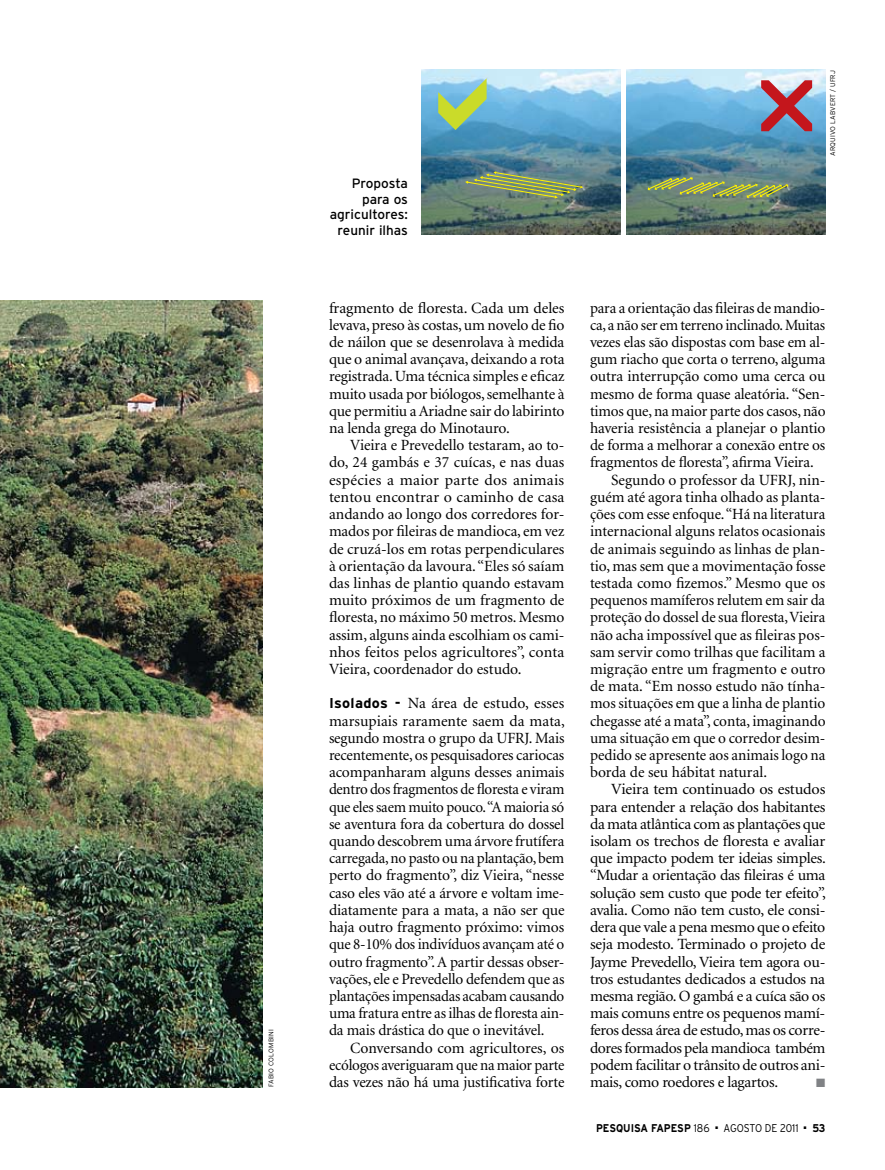
<style>
.page{position:relative;width:885px;height:1170px;background:#fff}
.page>*{position:absolute;margin:0;border:0;box-sizing:border-box;transform-origin:0 0}
.t1{font:15.6px/17.2px "Minion";letter-spacing:-.01em;color:#000;text-align:justify}
.t2{font:15.6px "Minion";letter-spacing:-.01em;color:#000;scale:.96 1}
.t3{font:13.5px/15.8px "Interstate";color:#000;text-align:right}
.t4{font:12px "Zapf Dingbats";color:#808285}
.t5{font:700 11.25px "Interstate";color:#000;scale:.9 1}
.t6{font:300 11.25px "Interstate";letter-spacing:-.01em;color:#000;scale:.9 1}
.t7{font:300 6.75px "Interstate";letter-spacing:.025em;color:#000}
.s1{font-family:"Interstate";font-weight:700;font-size:14.25px}
.s2{font-weight:300}
</style>
<div class="page">
<img style="left:0;top:300px;width:262px;height:786px">
<img style="left:421px;top:69px;width:199px;height:166px">
<img style="left:626px;top:69px;width:199px;height:166px">
<svg style="left:465px;top:171px;width:118px;height:27px"></svg>
<svg style="left:646px;top:177px;width:143px;height:21px"></svg>
<svg style="left:438px;top:78px;width:48px;height:52px"></svg>
<svg style="left:761px;top:80px;width:51px;height:51px"></svg>
<p class="t7" style="left:267px;top:1086px;width:59px;rotate:-90deg">FABIO COLOMBINI</p>
<p class="t3" style="left:330px;top:175px;width:80px">Proposta para os agricultores: reunir ilhas</p>
<p class="t7" style="left:828px;top:156px;width:87px;rotate:-90deg">ARQUIVO LABVERT / UFRJ</p>
<p class="t1" style="left:329px;top:299px;width:237px">fragmento de floresta. Cada um deles levava, preso às costas, um novelo de fio de náilon que se desenrolava à medida que o animal avançava, deixando a rota registrada. Uma técnica simples e eficaz muito usada por biólogos, semelhante à que permitiu a Ariadne sair do labirinto na lenda grega do Minotauro.</p>
<p class="t1" style="left:329px;top:437px;width:237px;text-indent:21px">Vieira e Prevedello testaram, ao to&shy;do, 24 gambás e 37 cuícas, e nas duas espécies a maior parte dos animais tentou encontrar o caminho de casa andando ao longo dos corredores for&shy;mados por fileiras de mandioca, em vez de cruzá-los em rotas perpendiculares à orientação da lavoura. “Eles só saíam das linhas de plantio quando estavam muito próximos de um fragmento de floresta, no máximo 50 metros. Mesmo assim, alguns ainda escolhiam os cami&shy;nhos feitos pelos agricultores”, conta Vieira, coordenador do estudo.</p>
<p class="t1" style="left:329px;top:695px;width:237px"><span class="s1">Isolados -</span> Na área de estudo, esses marsupiais raramente saem da mata, segundo mostra o grupo da UFRJ. Mais recentemente, os pesquisadores cariocas acompanharam alguns desses animais dentro dos fragmentos de floresta e viram que eles saem muito pouco. “A maioria só se aventura fora da cobertura do dossel quando descobrem uma árvore frutífera carregada, no pasto ou na plantação, bem perto do fragmento”, diz Vieira, “nesse caso eles vão até a árvore e voltam ime&shy;diatamente para a mata, a não ser que haja outro fragmento próximo: vimos que 8-10% dos indivíduos avançam até o outro fragmento”. A partir dessas obser&shy;vações, ele e Prevedello defendem que as plantações impensadas acabam causando uma fratura entre as ilhas de floresta ain&shy;da mais drástica do que o inevitável.</p>
<p class="t1" style="left:329px;top:1039px;width:237px;text-align:right">Conversando com agricultores, os ecólogos averiguaram que na maior parte</p>
<p class="t1" style="left:329px;top:1073px;width:237px">das vezes não há uma justificativa forte</p>
<p class="t1" style="left:590px;top:299px;width:237px">para a orientação das fileiras de mandio-</p>
<p class="t2" style="left:590px;top:317px;width:246px">ca, a não ser em terreno inclinado. Muitas</p>
<p class="t1" style="left:590px;top:334px;width:237px">vezes elas são dispostas com base em al-</p>
<p class="t1" style="left:590px;top:351px;width:237px">gum riacho que corta o terreno, alguma</p>
<p class="t1" style="left:590px;top:368px;width:237px">outra interrupção como uma cerca ou</p>
<p class="t1" style="left:590px;top:385px;width:237px">mesmo de forma quase aleatória. “Sen-</p>
<p class="t1" style="left:590px;top:403px;width:237px">timos que, na maior parte dos casos, não</p>
<p class="t1" style="left:590px;top:420px;width:237px">haveria resistência a planejar o plantio</p>
<p class="t1" style="left:590px;top:437px;width:237px">de forma a melhorar a conexão entre os</p>
<p class="t1" style="left:590px;top:454px;width:225px">fragmentos de floresta”, afirma Vieira.</p>
<p class="t1" style="left:611px;top:471px;width:216px">Segundo o professor da UFRJ, nin-</p>
<p class="t1" style="left:590px;top:489px;width:237px">guém até agora tinha olhado as planta-</p>
<p class="t1" style="left:590px;top:506px;width:237px">ções com esse enfoque. “Há na literatura</p>
<p class="t1" style="left:590px;top:523px;width:237px">internacional alguns relatos ocasionais</p>
<p class="t1" style="left:590px;top:540px;width:237px">de animais seguindo as linhas de plan-</p>
<p class="t1" style="left:590px;top:557px;width:237px">tio, mas sem que a movimentação fosse</p>
<p class="t1" style="left:590px;top:575px;width:237px">testada como fizemos.” Mesmo que os</p>
<p class="t1" style="left:590px;top:592px;width:237px">pequenos mamíferos relutem em sair da</p>
<p class="t1" style="left:590px;top:609px;width:237px">proteção do dossel de sua floresta, Vieira</p>
<p class="t1" style="left:590px;top:626px;width:237px">não acha impossível que as fileiras pos-</p>
<p class="t1" style="left:590px;top:643px;width:237px">sam servir como trilhas que facilitam a</p>
<p class="t1" style="left:590px;top:661px;width:237px">migração entre um fragmento e outro</p>
<p class="t1" style="left:590px;top:678px;width:237px">de mata. “Em nosso estudo não tínha-</p>
<p class="t1" style="left:590px;top:695px;width:237px">mos situações em que a linha de plantio</p>
<p class="t1" style="left:590px;top:712px;width:237px">chegasse até a mata”, conta, imaginando</p>
<p class="t1" style="left:590px;top:729px;width:237px">uma situação em que o corredor desim-</p>
<p class="t1" style="left:590px;top:747px;width:237px">pedido se apresente aos animais logo na</p>
<p class="t1" style="left:590px;top:764px;width:178px">borda de seu hábitat natural.</p>
<p class="t1" style="left:611px;top:781px;width:215px">Vieira tem continuado os estudos</p>
<p class="t1" style="left:590px;top:798px;width:237px">para entender a relação dos habitantes</p>
<p class="t1" style="left:590px;top:815px;width:237px">da mata atlântica com as plantações que</p>
<p class="t1" style="left:590px;top:833px;width:237px">isolam os trechos de floresta e avaliar</p>
<p class="t1" style="left:590px;top:850px;width:237px">que impacto podem ter ideias simples.</p>
<p class="t1" style="left:590px;top:867px;width:237px">“Mudar a orientação das fileiras é uma</p>
<p class="t1" style="left:590px;top:884px;width:237px">solução sem custo que pode ter efeito”,</p>
<p class="t1" style="left:590px;top:901px;width:237px">avalia. Como não tem custo, ele consi-</p>
<p class="t1" style="left:590px;top:919px;width:237px">dera que vale a pena mesmo que o efeito</p>
<p class="t1" style="left:590px;top:936px;width:237px">seja modesto. Terminado o projeto de</p>
<p class="t1" style="left:590px;top:953px;width:237px">Jayme Prevedello, Vieira tem agora ou-</p>
<p class="t1" style="left:590px;top:970px;width:237px">tros estudantes dedicados a estudos na</p>
<p class="t1" style="left:590px;top:987px;width:237px">mesma região. O gambá e a cuíca são os</p>
<p class="t1" style="left:590px;top:1005px;width:237px">mais comuns entre os pequenos mamí-</p>
<p class="t1" style="left:590px;top:1022px;width:237px">feros dessa área de estudo, mas os corre-</p>
<p class="t1" style="left:590px;top:1039px;width:237px">dores formados pela mandioca também</p>
<p class="t1" style="left:590px;top:1056px;width:237px">podem facilitar o trânsito de outros ani-</p>
<p class="t1" style="left:590px;top:1073px;width:190px">mais, como roedores e lagartos.</p>
<p class="t4" style="left:816px;top:1077px;width:11px">■</p>
<p class="t5" style="left:596px;top:1121px;width:128px">PESQUISA FAPESP <span class="s2">186</span></p>
<p class="t6" style="left:715px;top:1121px;width:94px">■ AGOSTO DE 2011</p>
<p class="t5" style="left:803px;top:1121px;width:25px">■ 53</p>
</div>
